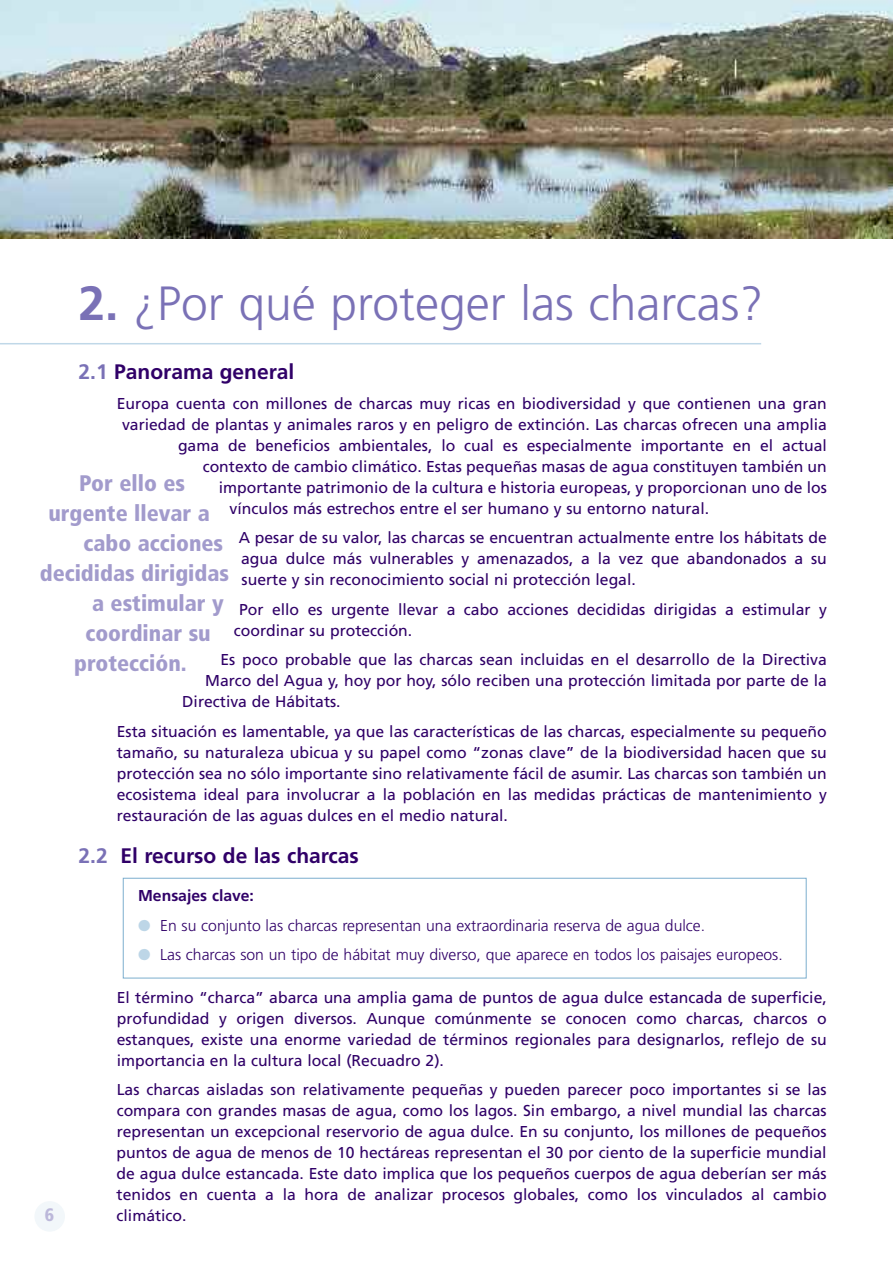
<style>
.page{position:relative;width:893px;height:1263px;background:#fff}
.page>*{position:absolute;margin:0;border:0;box-sizing:border-box;transform-origin:0 0}
.t1{font:300 48px "Frutiger";color:#7a71b6}
.t2{font:900 condensed 22.5px "Frutiger";color:#a29bcc}
.t3{font:700 21px "Frutiger";color:#300068}
.t4{font:900 condensed 18px "Frutiger";color:#bcb8da}
.t5{font:15.75px/21px "Frutiger";color:#300068;text-align:justify}
.t6{font:300 15.75px "Frutiger";color:#300068}
.t7{font:700 15.75px "Frutiger";color:#300068}
.s1{font-weight:700}
.s2{color:#7a71b6}
.s3{color:#bdd6e7}
</style>
<div class="page">
<hr style="left:0;top:343px;width:761px;height:1px;background:#c0d8e8">
<div style="left:34px;top:1201px;width:31px;height:31px;background:#f2f7fa;border-radius:50%"></div>
<div style="left:123px;top:878px;width:683px;height:100px;border:1px solid #7caece"></div>
<img style="left:0;top:0;width:893px;height:238px">
<h1 class="t1" style="left:79px;top:284px;width:686px"><span class="s1">2.</span> ¿Por qué proteger las charcas?</h1>
<h3 class="t3" style="left:79px;top:364px;width:217px"><span class="s2">2.1</span> Panorama general</h3>
<p class="t5" style="left:117px;top:394px;width:711px">Europa cuenta con millones de charcas muy ricas en biodiversidad y que contienen una gran</p>
<p class="t5" style="left:122px;top:415px;width:706px">variedad de plantas y animales raros y en peligro de extinción. Las charcas ofrecen una amplia</p>
<p class="t5" style="left:178px;top:436px;width:650px">gama de beneficios ambientales, lo cual es especialmente importante en el actual</p>
<p class="t5" style="left:203px;top:457px;width:626px">contexto de cambio climático. Estas pequeñas masas de agua constituyen también un</p>
<p class="t5" style="left:219px;top:478px;width:610px">importante patrimonio de la cultura e historia europeas, y proporcionan uno de los</p>
<p class="t5" style="left:230px;top:499px;width:481px">vínculos más estrechos entre el ser humano y su entorno natural.</p>
<p class="t5" style="left:239px;top:529px;width:590px">A pesar de su valor, las charcas se encuentran actualmente entre los hábitats de agua dulce más vulnerables y amenazados, a la vez que abandonados a su suerte y sin reconocimiento social ni protección legal.</p>
<p class="t5" style="left:234px;top:600px;width:595px;text-indent:5px">Por ello es urgente llevar a cabo acciones decididas dirigidas a estimular y coordinar su protección.</p>
<p class="t5" style="left:220px;top:651px;width:608px">Es poco probable que las charcas sean incluidas en el desarrollo de la Directiva</p>
<p class="t5" style="left:205px;top:672px;width:623px">Marco del Agua y, hoy por hoy, sólo reciben una protección limitada por parte de la</p>
<p class="t5" style="left:182px;top:693px;width:160px">Directiva de Hábitats.</p>
<p class="t5" style="left:117px;top:722px;width:711px">Esta situación es lamentable, ya que las características de las charcas, especialmente su pequeño tamaño, su naturaleza ubicua y su papel como “zonas clave” de la biodiversidad hacen que su protección sea no sólo importante sino relativamente fácil de asumir. Las charcas son también un ecosistema ideal para involucrar a la población en las medidas prácticas de mantenimiento y restauración de las aguas dulces en el medio natural.</p>
<h3 class="t3" style="left:79px;top:847px;width:282px"><span class="s2">2.2</span> El recurso de las charcas</h3>
<p class="t7" style="left:138px;top:889px;width:117px">Mensajes clave:</p>
<p class="t6" style="left:138px;top:919px;width:569px"><span class="s3">●</span> En su conjunto las charcas representan una extraordinaria reserva de agua dulce.</p>
<p class="t6" style="left:138px;top:948px;width:646px"><span class="s3">●</span> Las charcas son un tipo de hábitat muy diverso, que aparece en todos los paisajes europeos.</p>
<p class="t5" style="left:117px;top:988px;width:712px">El término “charca” abarca una amplia gama de puntos de agua dulce estancada de superficie, profundidad y origen diversos. Aunque comúnmente se conocen como charcas, charcos o estanques, existe una enorme variedad de términos regionales para designarlos, reflejo de su importancia en la cultura local (Recuadro 2).</p>
<p class="t5" style="left:117px;top:1080px;width:712px">Las charcas aisladas son relativamente pequeñas y pueden parecer poco importantes si se las compara con grandes masas de agua, como los lagos. Sin embargo, a nivel mundial las charcas representan un excepcional reservorio de agua dulce. En su conjunto, los millones de pequeños puntos de agua de menos de 10 hectáreas representan el 30 por ciento de la superficie mundial de agua dulce estancada. Este dato implica que los pequeños cuerpos de agua deberían ser más tenidos en cuenta a la hora de analizar procesos globales, como los vinculados al cambio</p>
<h2 class="t2" style="left:79px;top:475px;width:107px">Por ello es</h2>
<h2 class="t2" style="left:48px;top:505px;width:163px">urgente llevar a</h2>
<h2 class="t2" style="left:83px;top:535px;width:141px">cabo acciones</h2>
<h2 class="t2" style="left:40px;top:565px;width:191px">decididas dirigidas</h2>
<h2 class="t2" style="left:92px;top:595px;width:133px">a estimular y</h2>
<h2 class="t2" style="left:85px;top:625px;width:127px">coordinar su</h2>
<h2 class="t2" style="left:74px;top:655px;width:114px">protección.</h2>
<p class="t4" style="left:45px;top:1208px;width:11px">6</p>
<p class="t5" style="left:117px;top:1206px;width:71px">climático.</p>
</div>
